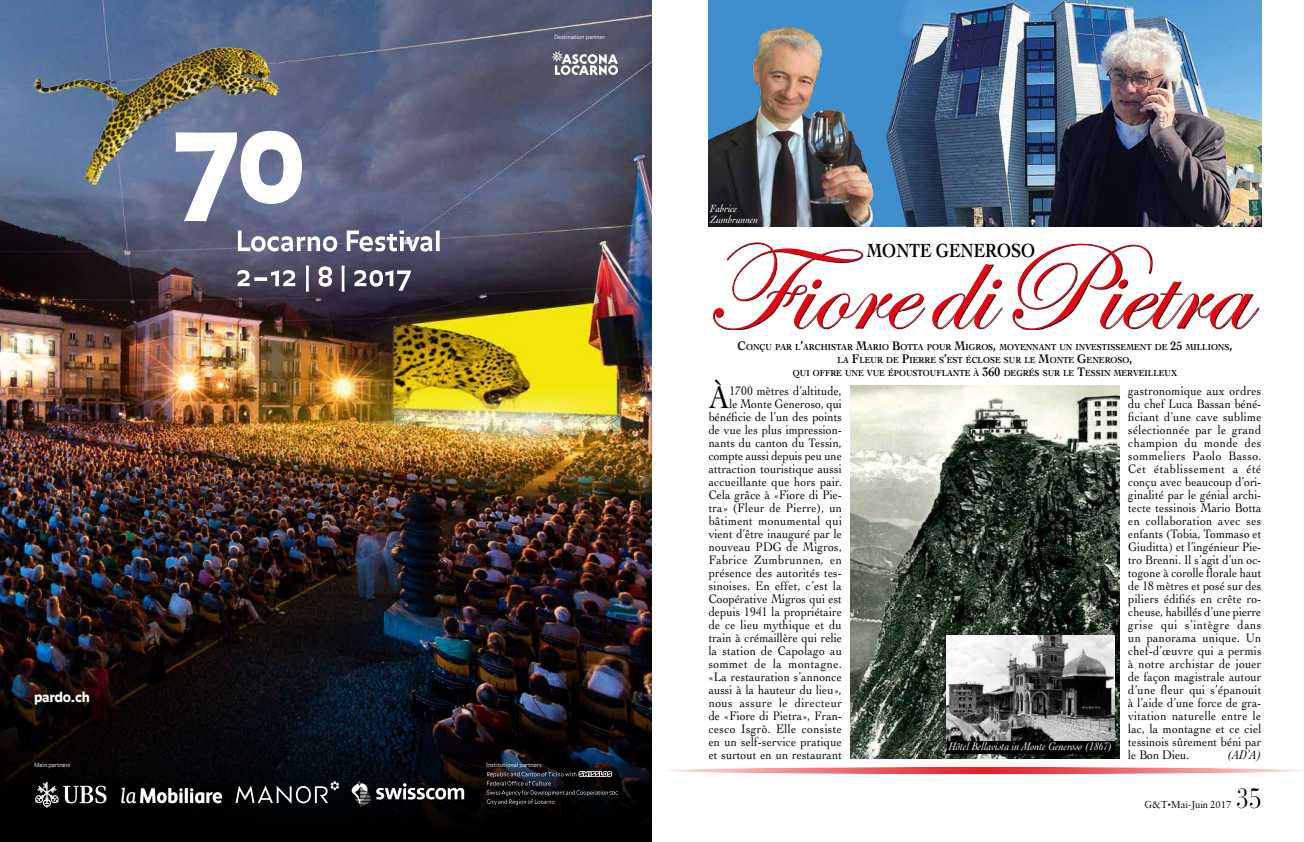
<style>
.page{position:relative;width:1304px;height:842px;background:#fff}
.page>*{position:absolute;margin:0;border:0;box-sizing:border-box;transform-origin:0 0}
.t1{font:126.5px "Edwardian Script ITC";color:#e30613}
.t2{font:32.9px "Cochin LT Std";color:#000;scale:.89 1}
.t3{font:28px "Bauer Bodoni Std";color:#000;scale:.8 1}
.t4{font:700 20.1px "Cochin LT Std";color:#000;scale:.82 1}
.t5{font:900 14px "Loc Balance N";letter-spacing:-.02em;color:#fff}
.t6{font:13px/13px "Cochin LT Std";letter-spacing:.01em;color:#000;text-align:right;scale:.89 1}
.t7{font:italic 13px "Cochin LT Std";color:#000;scale:.89 1}
.t8{font:italic 11.5px "Cochin LT Std";color:#fff;scale:.9 1}
.t9{font:italic 11px/11px "Cochin LT Std";letter-spacing:.005em;color:#fff;scale:.89 1}
.t10{font:10px "Sabon LT Std";color:#000;scale:.95 1}
.t11{font:700 9.1px/13px "Cochin LT Std";color:#000;text-align:center;scale:.9 1}
.t12{font:300 5.9px "Loc Balance N";letter-spacing:-.02em;color:#fff}
.s1{font-size:13px}
.s2{font-style:italic}
.s3{font-size:6.5px}
</style>
<div class="page">
<svg style="left:666px;top:767px;width:637px;height:7px"></svg>
<img style="left:709px;top:0;width:552px;height:227px">
<svg style="left:713px;top:243px;width:546px;height:87px"></svg>
<img style="left:709px;top:28px;width:172px;height:199px">
<img style="left:850px;top:385px;width:270px;height:374px">
<img style="left:947px;top:636px;width:167px;height:105px">
<img style="left:0;top:0;width:652px;height:610px">
<svg style="left:0;top:610px;width:652px;height:232px;background:#0f0e12"></svg>
<svg style="left:552px;top:51px;width:66px;height:24px"></svg>
<div style="left:28px;top:756px;width:596px;height:58px;background:#000;opacity:.4"></div>
<svg style="left:352px;top:781px;width:112px;height:26px"></svg>
<svg style="left:236px;top:781px;width:103px;height:23px;background:#323437"></svg>
<svg style="left:35px;top:782px;width:72px;height:26px;background:#454444"></svg>
<svg style="left:121px;top:788px;width:101px;height:15px"></svg>
<svg style="left:487px;top:771px;width:131px;height:34px;background:#212124"></svg>
<div style="left:31px;top:688px;width:62px;height:20px;background:#000;opacity:.6"></div>
<img style="left:34px;top:47px;width:244px;height:138px">
<svg style="left:238px;top:230px;width:99px;height:22px"></svg>
<svg style="left:347px;top:230px;width:93px;height:22px"></svg>
<svg style="left:237px;top:270px;width:58px;height:16px"></svg>
<svg style="left:306px;top:265px;width:3px;height:27px"></svg>
<svg style="left:319px;top:266px;width:13px;height:21px"></svg>
<svg style="left:342px;top:265px;width:3px;height:27px"></svg>
<svg style="left:354px;top:270px;width:57px;height:21px"></svg>
<svg style="left:176px;top:131px;width:126px;height:90px"></svg>
<div style="left:947px;top:741px;width:167px;height:12px;background:#000"></div>
<p class="t12" style="left:554px;top:34px;width:53px">Destination partner</p>
<p class="t5" style="left:34px;top:688px;width:57px">pardo.ch</p>
<p class="t12" style="left:34px;top:762px;width:38px">Main partners</p>
<p class="t12" style="left:486px;top:761px;width:57px">Institutional partners</p>
<p class="t9" style="left:710px;top:203px;width:55px">Fabrice<br>Zumbrunnen</p>
<h1 class="t1" style="left:706px;top:219px;width:543px">Fiore di Pietra</h1>
<h3 class="t4" style="left:867px;top:239px;width:207px">MONTE GENEROSO</h3>
<p class="t11" style="left:738px;top:341px;width:551px"><span class="s1">C</span>ONÇU PAR L<span class="s1">’</span>ARCHISTAR <span class="s1">M</span>ARIO <span class="s1">B</span>OTTA POUR <span class="s1">M</span>IGROS<span class="s1">,</span> MOYENNANT UN INVESTISSEMENT DE <span class="s1">25</span> MILLIONS<span class="s1">,<br></span>LA <span class="s1">F</span>LEUR DE <span class="s1">P</span>IERRE S<span class="s1">’</span>EST ÉCLOSE SUR LE <span class="s1">M</span>ONTE <span class="s1">G</span>ENEROSO<span class="s1">,<br></span>QUI OFFRE UNE VUE ÉPOUSTOUFLANTE À <span class="s1">360</span> DEGRÉS SUR LE <span class="s1">T</span>ESSIN MERVEILLEUX</p>
<h2 class="t2" style="left:709px;top:378px;width:25px">À</h2>
<p class="t6" style="left:709px;top:384px;width:151px">1700 mètres d’altitude,<br>le Monte Generoso, qui bénéficie de l’un des points de vue les plus impression&shy;nants du canton du Tessin, compte aussi depuis peu une attraction touristique aussi accueillante que hors pair.<br>Cela grâce à «Fiore di Pie&shy;tra» (Fleur de Pierre), un bâtiment monumental qui vient d’être inauguré par le nouveau PDG de Migros,<br>Fabrice Zumbrunnen<span class="s2">,</span> en présence des autorités tes&shy;sinoises. En effet, c’est la<br>Coopérative Migros qui est depuis 1941 la propriétaire de ce lieu mythique et du train à crémaillère qui relie la station de Capolago au sommet de la montagne. «La restauration s’annonce aussi à la hauteur du lieu», nous assure le directeur de «Fiore di Pietra», Fran&shy;cesco Isgrò. Elle consiste en un self-service pratique et surtout en un restaurant</p>
<p class="t6" style="left:1128px;top:384px;width:151px;text-align:justify">gastronomique aux ordres du chef Luca Bassan béné&shy;ficiant d’une cave sublime sélectionnée par le grand champion du monde des sommeliers Paolo Basso.<br>Cet établissement a été conçu avec beaucoup d’ori&shy;ginalité par le génial archi&shy;tecte tessinois Mario Botta en collaboration avec ses enfants (Tobia, Tommaso et Giuditta) et l’ingénieur Pie&shy;tro Brenni. Il s’agit d’un oc&shy;togone à corolle florale haut de 18 mètres et posé sur des piliers édifiés en crête ro&shy;cheuse, habillés d’une pierre grise qui s’intègre dans un panorama unique. Un chef-d’œuvre qui a permis à notre archistar de jouer de façon magistrale autour d’une fleur qui s’épanouit à l’aide d’une force de gra&shy;vitation naturelle entre le lac, la montagne et ce ciel tessinois sûrement béni par le Bon Dieu.</p>
<p class="t8" style="left:949px;top:740px;width:183px">Hôtel Bellavista in Monte Generoso (1867)</p>
<p class="t7" style="left:1227px;top:747px;width:40px">(AD’A)</p>
<h3 class="t3" style="left:1237px;top:781px;width:33px">35</h3>
<p class="t10" style="left:1144px;top:798px;width:93px">G&amp;T<span class="s3">•</span>Mai-Juin 2017</p>
</div>
